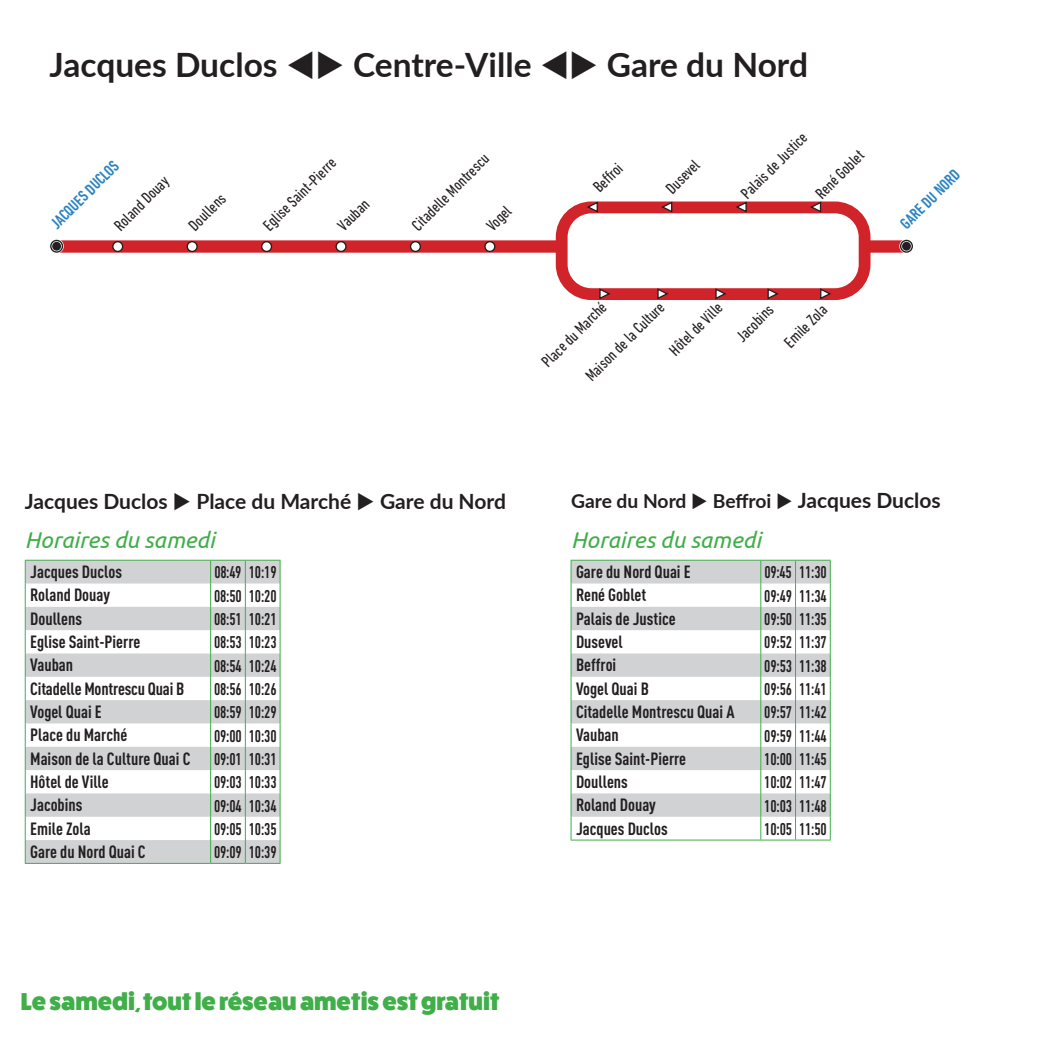
<style>
.page{position:relative;width:1042px;height:1042px;background:#fff}
.page>*{position:absolute;margin:0;border:0;box-sizing:border-box;transform-origin:0 0}
.Itinéraire{font:700 33.6px "Lato";color:#231f20}
.t1{font:24.5px "Fat Frank";color:#40ae49}
.t2{font:italic 22.75px "Ubuntu";color:#40ae49}
.Itinéraire-2{font:700 21px "Lato";color:#231f20}
.Itinéraire-3{font:700 19.25px "Lato";letter-spacing:-.005em;color:#231f20}
.Arret{font:700 17.5px "DIN Cond";color:#231f20}
.Heure{font:500 condensed 17.5px "DIN Next LT Pro";letter-spacing:-.01em;color:#231f20;scale:.9 1}
.Arret-2{font:condensed 16.45px "DIN Next LT Pro";color:#231f20}
.Terminus{font:500 condensed 16.45px "DIN Next LT Pro";color:#2a82c0}
.s1{font-size:21px}
</style>
<div class="page">
<div style="left:864px;top:240px;width:43px;height:13px;background:#d1232a"></div>
<svg style="left:26px;top:561px;width:254px;height:302px;fill:#d1d2d4"></svg>
<hr style="left:25px;top:560px;width:186px;height:1px;background:#40ae49">
<hr style="left:211px;top:560px;width:34px;height:1px;background:#40ae49">
<hr style="left:245px;top:560px;width:35px;height:1px;background:#40ae49">
<svg style="left:25px;top:561px;width:1px;height:302px"></svg>
<svg style="left:210px;top:561px;width:1px;height:302px"></svg>
<svg style="left:245px;top:561px;width:1px;height:302px"></svg>
<svg style="left:280px;top:561px;width:1px;height:302px"></svg>
<hr style="left:25px;top:863px;width:186px;height:1px;background:#40ae49">
<hr style="left:211px;top:863px;width:34px;height:1px;background:#40ae49">
<hr style="left:245px;top:863px;width:35px;height:1px;background:#40ae49">
<svg style="left:571px;top:561px;width:259px;height:256px;fill:#d1d2d4"></svg>
<hr style="left:570px;top:560px;width:191px;height:1px;background:#40ae49">
<hr style="left:761px;top:560px;width:34px;height:1px;background:#40ae49">
<hr style="left:795px;top:560px;width:36px;height:1px;background:#40ae49">
<svg style="left:570px;top:561px;width:1px;height:278px"></svg>
<svg style="left:760px;top:561px;width:1px;height:278px"></svg>
<svg style="left:795px;top:561px;width:1px;height:278px"></svg>
<svg style="left:830px;top:561px;width:1px;height:278px"></svg>
<hr style="left:570px;top:839px;width:191px;height:1px;background:#40ae49">
<hr style="left:761px;top:839px;width:34px;height:1px;background:#40ae49">
<hr style="left:795px;top:839px;width:36px;height:1px;background:#40ae49">
<div style="left:56px;top:240px;width:507px;height:13px;background:#d1232a"></div>
<div style="left:900px;top:240px;width:12px;height:12px;background:#231f20;border-radius:50%"></div>
<div style="left:899px;top:239px;width:14px;height:14px;border:3px solid #fff;border-radius:50%"></div>
<div style="left:900px;top:240px;width:13px;height:13px;border:1px solid #231f20;border-radius:50%"></div>
<div style="left:51px;top:240px;width:11px;height:12px;background:#231f20;border-radius:50%"></div>
<div style="left:49px;top:239px;width:15px;height:14px;border:3px solid #fff;border-radius:50%"></div>
<div style="left:50px;top:240px;width:13px;height:13px;border:1px solid #231f20;border-radius:50%"></div>
<div style="left:410px;top:242px;width:10px;height:9px;background:#fff;border-radius:50%"></div>
<div style="left:410px;top:241px;width:11px;height:11px;border:1px solid #231f20;border-radius:50%"></div>
<svg style="left:336px;top:242px;width:10px;height:9px"></svg>
<div style="left:335px;top:241px;width:12px;height:11px;border:1px solid #231f20;border-radius:50%"></div>
<div style="left:262px;top:242px;width:9px;height:9px;background:#fff;border-radius:50%"></div>
<div style="left:261px;top:241px;width:11px;height:11px;border:1px solid #231f20;border-radius:50%"></div>
<svg style="left:187px;top:242px;width:10px;height:9px"></svg>
<div style="left:187px;top:241px;width:11px;height:11px;border:1px solid #231f20;border-radius:50%"></div>
<div style="left:113px;top:242px;width:10px;height:9px;background:#fff;border-radius:50%"></div>
<div style="left:112px;top:241px;width:11px;height:11px;border:1px solid #231f20;border-radius:50%"></div>
<svg style="left:485px;top:242px;width:10px;height:9px"></svg>
<div style="left:484px;top:241px;width:11px;height:11px;border:1px solid #231f20;border-radius:50%"></div>
<div style="left:556px;top:201px;width:314px;height:99px;border:12px solid #d1232a;border-radius:30px"></div>
<svg style="left:715px;top:287px;width:12px;height:13px"></svg>
<svg style="left:767px;top:287px;width:12px;height:13px"></svg>
<svg style="left:819px;top:287px;width:12px;height:13px"></svg>
<svg style="left:586px;top:201px;width:12px;height:13px"></svg>
<svg style="left:661px;top:201px;width:12px;height:13px"></svg>
<svg style="left:735px;top:201px;width:12px;height:13px"></svg>
<svg style="left:599px;top:287px;width:12px;height:13px"></svg>
<svg style="left:810px;top:201px;width:12px;height:13px"></svg>
<svg style="left:657px;top:287px;width:12px;height:13px"></svg>
<p class="Itinéraire" style="left:50px;top:40px;width:760px">Jacques Duclos ▼◆ Centre-Ville ▼◆ Gare du Nord</p>
<p class="Terminus" style="left:47px;top:220px;width:91px;rotate:-45deg">JACQUES DUCLOS</p>
<p class="Arret-2" style="left:110px;top:221px;width:71px;rotate:-45deg">Roland Douay</p>
<p class="Arret-2" style="left:185px;top:221px;width:46px;rotate:-45deg">Doullens</p>
<p class="Arret-2" style="left:259px;top:221px;width:97px;rotate:-45deg">Eglise Saint-Pierre</p>
<p class="Arret-2" style="left:334px;top:221px;width:39px;rotate:-45deg">Vauban</p>
<p class="Arret-2" style="left:408px;top:221px;width:103px;rotate:-45deg">Citadelle Montrescu</p>
<p class="Arret-2" style="left:482px;top:221px;width:29px;rotate:-45deg">Vogel</p>
<p class="Arret-2" style="left:589px;top:183px;width:36px;rotate:-45deg">Beffroi</p>
<p class="Arret-2" style="left:662px;top:184px;width:42px;rotate:-45deg">Dusevel</p>
<p class="Arret-2" style="left:737px;top:189px;width:88px;rotate:-45deg">Palais de Justice</p>
<p class="Arret-2" style="left:811px;top:189px;width:63px;rotate:-45deg">René Goblet</p>
<p class="Arret-2" style="left:538px;top:358px;width:86px;rotate:-45deg">Place du Marché</p>
<p class="Arret-2" style="left:581px;top:372px;width:106px;rotate:-45deg">Maison de la Culture</p>
<p class="Arret-2" style="left:665px;top:346px;width:69px;rotate:-45deg">Hôtel de Ville</p>
<p class="Arret-2" style="left:732px;top:332px;width:47px;rotate:-45deg">Jacobins</p>
<p class="Arret-2" style="left:780px;top:338px;width:55px;rotate:-45deg">Emile Zola</p>
<p class="Terminus" style="left:896px;top:220px;width:78px;rotate:-45deg">GARE DU NORD</p>
<p class="Itinéraire-2" style="left:25px;top:486px;width:483px">Jacques Duclos ◆ Place du Marché ◆ Gare du Nord</p>
<p class="Itinéraire-3" style="left:571px;top:487px;width:371px">Gare du Nord ◆ Beffroi ◆ <span class="s1">Jacques Duclos</span></p>
<p class="t2" style="left:25px;top:526px;width:191px">Horaires du samedi</p>
<p class="t2" style="left:571px;top:526px;width:191px">Horaires du samedi</p>
<p class="Arret" style="left:30px;top:561px;width:93px">Jacques Duclos</p>
<p class="Heure" style="left:214px;top:563px;width:71px">08:49 10:19</p>
<p class="Arret" style="left:30px;top:584px;width:81px">Roland Douay</p>
<p class="Heure" style="left:214px;top:586px;width:71px">08:50 10:20</p>
<p class="Arret" style="left:30px;top:608px;width:53px">Doullens</p>
<p class="Heure" style="left:214px;top:609px;width:71px">08:51 10:21</p>
<p class="Arret" style="left:30px;top:631px;width:112px">Eglise Saint-Pierre</p>
<p class="Heure" style="left:214px;top:632px;width:71px">08:53 10:23</p>
<p class="Arret" style="left:30px;top:654px;width:44px">Vauban</p>
<p class="Heure" style="left:214px;top:656px;width:71px">08:54 10:24</p>
<p class="Arret" style="left:30px;top:678px;width:156px">Citadelle Montrescu Quai B</p>
<p class="Heure" style="left:214px;top:679px;width:71px">08:56 10:26</p>
<p class="Arret" style="left:30px;top:701px;width:73px">Vogel Quai E</p>
<p class="Heure" style="left:214px;top:702px;width:71px">08:59 10:29</p>
<p class="Arret" style="left:30px;top:724px;width:99px">Place du Marché</p>
<p class="Heure" style="left:214px;top:726px;width:71px">09:00 10:30</p>
<p class="Arret" style="left:30px;top:748px;width:162px">Maison de la Culture Quai C</p>
<p class="Heure" style="left:214px;top:749px;width:71px">09:01 10:31</p>
<p class="Arret" style="left:30px;top:771px;width:80px">Hôtel de Ville</p>
<p class="Heure" style="left:214px;top:772px;width:71px">09:03 10:33</p>
<p class="Arret" style="left:30px;top:794px;width:54px">Jacobins</p>
<p class="Heure" style="left:214px;top:796px;width:71px">09:04 10:34</p>
<p class="Arret" style="left:30px;top:818px;width:62px">Emile Zola</p>
<p class="Heure" style="left:214px;top:819px;width:71px">09:05 10:35</p>
<p class="Arret" style="left:30px;top:841px;width:117px">Gare du Nord Quai C</p>
<p class="Heure" style="left:214px;top:842px;width:71px">09:09 10:39</p>
<p class="t1" style="left:21px;top:987px;width:480px">Le samedi, tout le réseau ametis est gratuit</p>
<p class="Arret" style="left:576px;top:561px;width:116px">Gare du Nord Quai E</p>
<p class="Heure" style="left:764px;top:563px;width:71px">09:45 11:30</p>
<p class="Arret" style="left:576px;top:584px;width:72px">René Goblet</p>
<p class="Heure" style="left:764px;top:586px;width:71px">09:49 11:34</p>
<p class="Arret" style="left:576px;top:608px;width:101px">Palais de Justice</p>
<p class="Heure" style="left:764px;top:609px;width:71px">09:50 11:35</p>
<p class="Arret" style="left:576px;top:631px;width:48px">Dusevel</p>
<p class="Heure" style="left:764px;top:632px;width:71px">09:52 11:37</p>
<p class="Arret" style="left:576px;top:654px;width:42px">Beffroi</p>
<p class="Heure" style="left:764px;top:656px;width:71px">09:53 11:38</p>
<p class="Arret" style="left:576px;top:678px;width:74px">Vogel Quai B</p>
<p class="Heure" style="left:764px;top:679px;width:71px">09:56 11:41</p>
<p class="Arret" style="left:576px;top:701px;width:160px">Citadelle Montrescu Quai A</p>
<p class="Heure" style="left:764px;top:702px;width:71px">09:57 11:42</p>
<p class="Arret" style="left:576px;top:724px;width:44px">Vauban</p>
<p class="Heure" style="left:764px;top:726px;width:71px">09:59 11:44</p>
<p class="Arret" style="left:576px;top:748px;width:112px">Eglise Saint-Pierre</p>
<p class="Heure" style="left:764px;top:749px;width:71px">10:00 11:45</p>
<p class="Arret" style="left:576px;top:771px;width:53px">Doullens</p>
<p class="Heure" style="left:764px;top:772px;width:71px">10:02 11:47</p>
<p class="Arret" style="left:576px;top:794px;width:81px">Roland Douay</p>
<p class="Heure" style="left:764px;top:796px;width:71px">10:03 11:48</p>
<p class="Arret" style="left:576px;top:818px;width:93px">Jacques Duclos</p>
<p class="Heure" style="left:764px;top:819px;width:71px">10:05 11:50</p>
</div>
